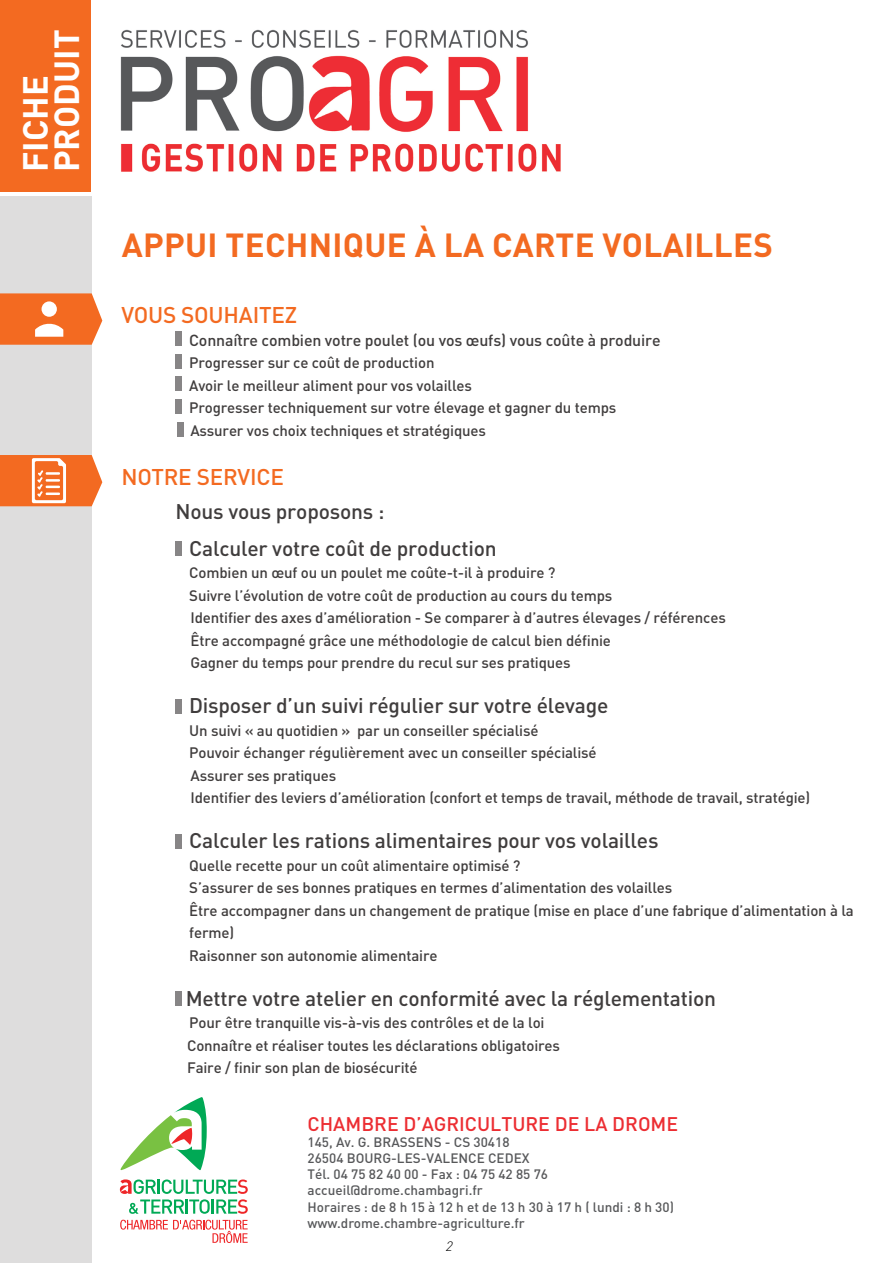
<style>
.page{position:relative;width:893px;height:1263px;background:#fff}
.page>*{position:absolute;margin:0;border:0;box-sizing:border-box;transform-origin:0 0}
.t1{font:700 34.5px/31.5px "DIN";color:#fff}
.t2{font:700 33px "DIN Pro";letter-spacing:.01em;color:#f36a21}
.t3{font:500 22.5px "DIN Pro";letter-spacing:-.01em;color:#f36a21}
.t4{font:500 21px/36.5px "DIN";letter-spacing:-.01em;color:#403d3d}
.t5{font:500 19.5px "DIN";color:#ec2d32}
.t6{font:500 15.9px "DIN";letter-spacing:-.01em;color:#403d3d}
.t7{font:500 15px/22.5px "DIN";letter-spacing:-.01em;color:#403d3d}
.t8{font:500 13.5px/16.2px "DIN";color:#57585a}
.t9{font:500 13.5px "DIN Pro";color:#57585a}
.t10{font:italic 300 13.5px "DIN";color:#000}
</style>
<div class="page">
<div style="left:0;top:196px;width:91px;height:1067px;background:#dedddd"></div>
<div style="left:0;top:0;width:91px;height:191px;background:#f36a21"></div>
<div style="left:176px;top:332px;width:6px;height:14px;background:#878586"></div>
<div style="left:176px;top:354px;width:6px;height:14px;background:#878586"></div>
<div style="left:176px;top:377px;width:6px;height:14px;background:#878586"></div>
<div style="left:176px;top:399px;width:6px;height:14px;background:#878586"></div>
<div style="left:177px;top:422px;width:7px;height:15px;background:#878586"></div>
<div style="left:176px;top:541px;width:6px;height:15px;background:#878586"></div>
<div style="left:176px;top:699px;width:6px;height:14px;background:#878586"></div>
<div style="left:176px;top:834px;width:6px;height:14px;background:#878586"></div>
<div style="left:176px;top:991px;width:6px;height:15px;background:#878586"></div>
<svg style="left:0;top:455px;width:102px;height:51px;background:#f48346"></svg>
<svg style="left:120px;top:1220px;width:128px;height:23px"></svg>
<svg style="left:120px;top:1179px;width:128px;height:35px"></svg>
<svg style="left:121px;top:1097px;width:86px;height:73px"></svg>
<img style="left:120px;top:29px;width:441px;height:143px">
<svg style="left:0;top:293px;width:102px;height:52px;background:#f48043"></svg>
<h1 class="t1" style="left:18px;top:172px;width:144px;rotate:-90deg">FICHE<br>PRODUIT</h1>
<h2 class="t2" style="left:122px;top:218px;width:653px">APPUI TECHNIQUE À LA CARTE VOLAILLES</h2>
<h3 class="t3" style="left:122px;top:297px;width:177px">VOUS SOUHAITEZ</h3>
<p class="t6" style="left:189px;top:330px;width:473px">Connaître combien votre poulet (ou vos œufs) vous coûte à produire</p>
<p class="t7" style="left:189px;top:351px;width:429px">Progresser sur ce coût de production<br>Avoir le meilleur aliment pour vos volailles<br>Progresser techniquement sur votre élevage et gagner du temps Assurer vos choix techniques et stratégiques</p>
<h3 class="t3" style="left:122px;top:459px;width:164px">NOTRE SERVICE</h3>
<h3 class="t4" style="left:189px;top:493px;width:309px;text-indent:-14px">Nous vous proposons :<br>Calculer votre coût de production</h3>
<p class="t7" style="left:189px;top:561px;width:538px">Combien un œuf ou un poulet me coûte-t-il à produire ?<br>Suivre l’évolution de votre coût de production au cours du temps<br>Identifier des axes d’amélioration - Se comparer à d’autres élevages / références Être accompagné grâce une méthodologie de calcul bien définie<br>Gagner du temps pour prendre du recul sur ses pratiques</p>
<h3 class="t4" style="left:189px;top:687px;width:421px">Disposer d’un suivi régulier sur votre élevage</h3>
<p class="t7" style="left:189px;top:718px;width:622px">Un suivi « au quotidien » par un conseiller spécialisé<br>Pouvoir échanger régulièrement avec un conseiller spécialisé<br>Assurer ses pratiques<br>Identifier des leviers d’amélioration (confort et temps de travail, méthode de travail, stratégie)</p>
<h3 class="t4" style="left:189px;top:822px;width:471px">Calculer les rations alimentaires pour vos volailles</h3>
<p class="t7" style="left:189px;top:853px;width:666px">Quelle recette pour un coût alimentaire optimisé ?<br>S’assurer de ses bonnes pratiques en termes d’alimentation des volailles<br>Être accompagner dans un changement de pratique (mise en place d’une fabrique d’alimentation à la ferme)<br>Raisonner son autonomie alimentaire</p>
<h3 class="t4" style="left:186px;top:979px;width:532px">Mettre votre atelier en conformité avec la réglementation</h3>
<p class="t7" style="left:187px;top:1011px;width:374px">Pour être tranquille vis-à-vis des contrôles et de la loi<br>Connaître et réaliser toutes les déclarations obligatoires<br>Faire / finir son plan de biosécurité</p>
<h3 class="t5" style="left:308px;top:1111px;width:372px">CHAMBRE D’AGRICULTURE DE LA DROME</h3>
<p class="t8" style="left:308px;top:1133px;width:368px">145, Av. G. BRASSENS - CS 30418<br>26504 BOURG-LES-VALENCE CEDEX<br>Tél. 04 75 82 40 00 - Fax : 04 75 42 85 76 accueil@drome.chambagri.fr<br>Horaires : de 8 h 15 à 12 h et de 13 h 30 à 17 h ( lundi : 8 h 30)</p>
<p class="t9" style="left:308px;top:1212px;width:219px">www.drome.chambre-agriculture.fr</p>
<p class="t10" style="left:445px;top:1238px;width:8px">2</p>
</div>
